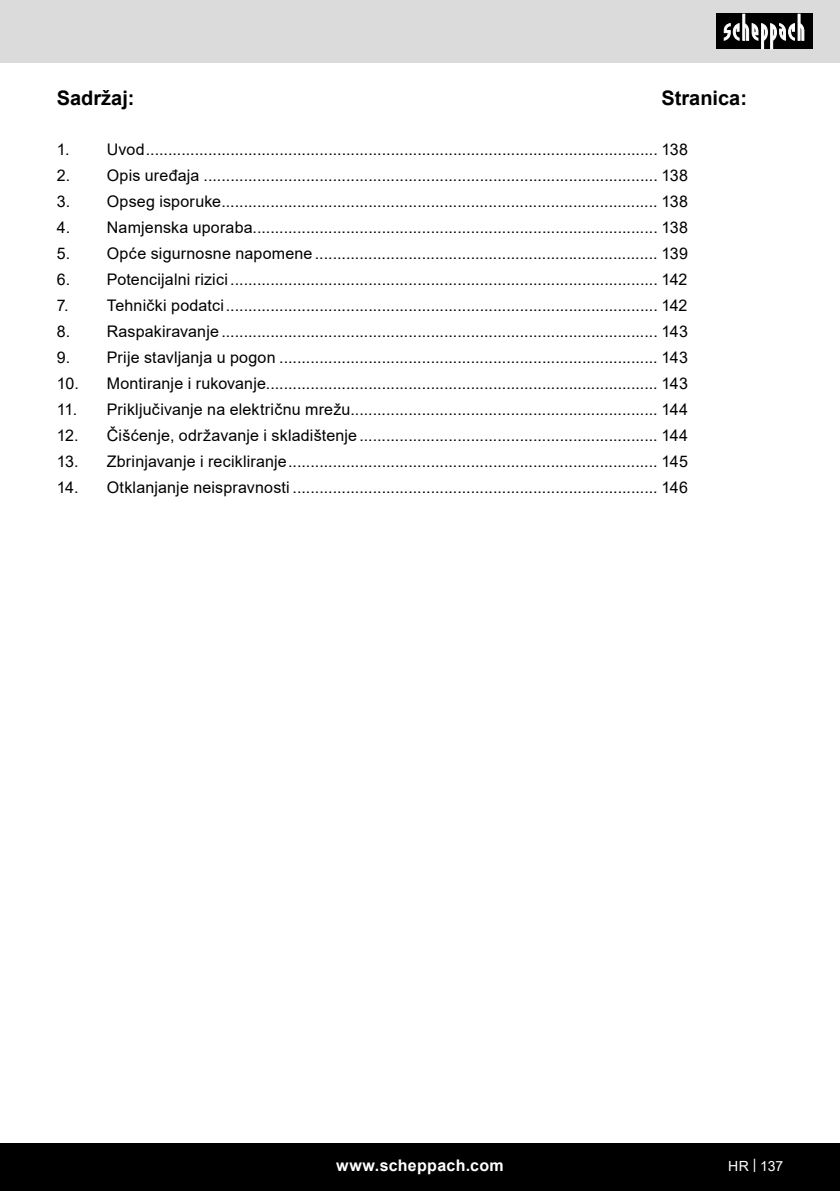
<style>
.page{position:relative;width:840px;height:1191px;background:#fff}
.page>*{position:absolute;margin:0;border:0;box-sizing:border-box;transform-origin:0 0}
.TOC_title{font:700 20px "Arial";color:#000}
.t1{font:16px "Arial";letter-spacing:.01em;color:#000}
.t2{font:700 16px "Arial";letter-spacing:.02em;color:#fff}
.t3{font:14px "Arial";color:#fff}
</style>
<div class="page">
<div style="left:0;top:0;width:839px;height:63px;background:#dbdbdb"></div>
<div style="left:0;top:1143px;width:839px;height:48px;background:#000"></div>
<div style="left:716px;top:14px;width:96px;height:35px;background:#000"></div>
<svg style="left:723px;top:14px;width:81px;height:35px"></svg>
<p class="TOC_title" style="left:57px;top:84px;width:79px">Sadržaj:</p>
<p class="TOC_title" style="left:661px;top:84px;width:87px">Stranica:</p>
<p class="t1" style="left:57px;top:139px;width:632px">1. Uvod................................................................................................................... 138</p>
<p class="t1" style="left:57px;top:165px;width:632px">2. Opis uređaja ...................................................................................................... 138</p>
<p class="t1" style="left:57px;top:191px;width:632px">3. Opseg isporuke.................................................................................................. 138</p>
<p class="t1" style="left:57px;top:217px;width:632px">4. Namjenska uporaba........................................................................................... 138</p>
<p class="t1" style="left:57px;top:243px;width:632px">5. Opće sigurnosne napomene ............................................................................. 139</p>
<p class="t1" style="left:57px;top:269px;width:632px">6. Potencijalni rizici ................................................................................................ 142</p>
<p class="t1" style="left:57px;top:295px;width:632px">7. Tehnički podatci................................................................................................. 142</p>
<p class="t1" style="left:57px;top:321px;width:632px">8. Raspakiravanje .................................................................................................. 143</p>
<p class="t1" style="left:57px;top:347px;width:632px">9. Prije stavljanja u pogon ..................................................................................... 143</p>
<p class="t1" style="left:57px;top:373px;width:632px">10. Montiranje i rukovanje........................................................................................ 143</p>
<p class="t1" style="left:57px;top:399px;width:632px">11. Priključivanje na električnu mrežu..................................................................... 144</p>
<p class="t1" style="left:57px;top:425px;width:632px">12. Čišćenje, održavanje i skladištenje................................................................... 144</p>
<p class="t1" style="left:57px;top:451px;width:632px">13. Zbrinjavanje i recikliranje................................................................................... 145</p>
<p class="t1" style="left:57px;top:477px;width:632px">14. Otklanjanje neispravnosti .................................................................................. 146</p>
<p class="t2" style="left:336px;top:1154px;width:169px">www.scheppach.com</p>
<p class="t3" style="left:727px;top:1156px;width:56px">HR | 137</p>
</div>
